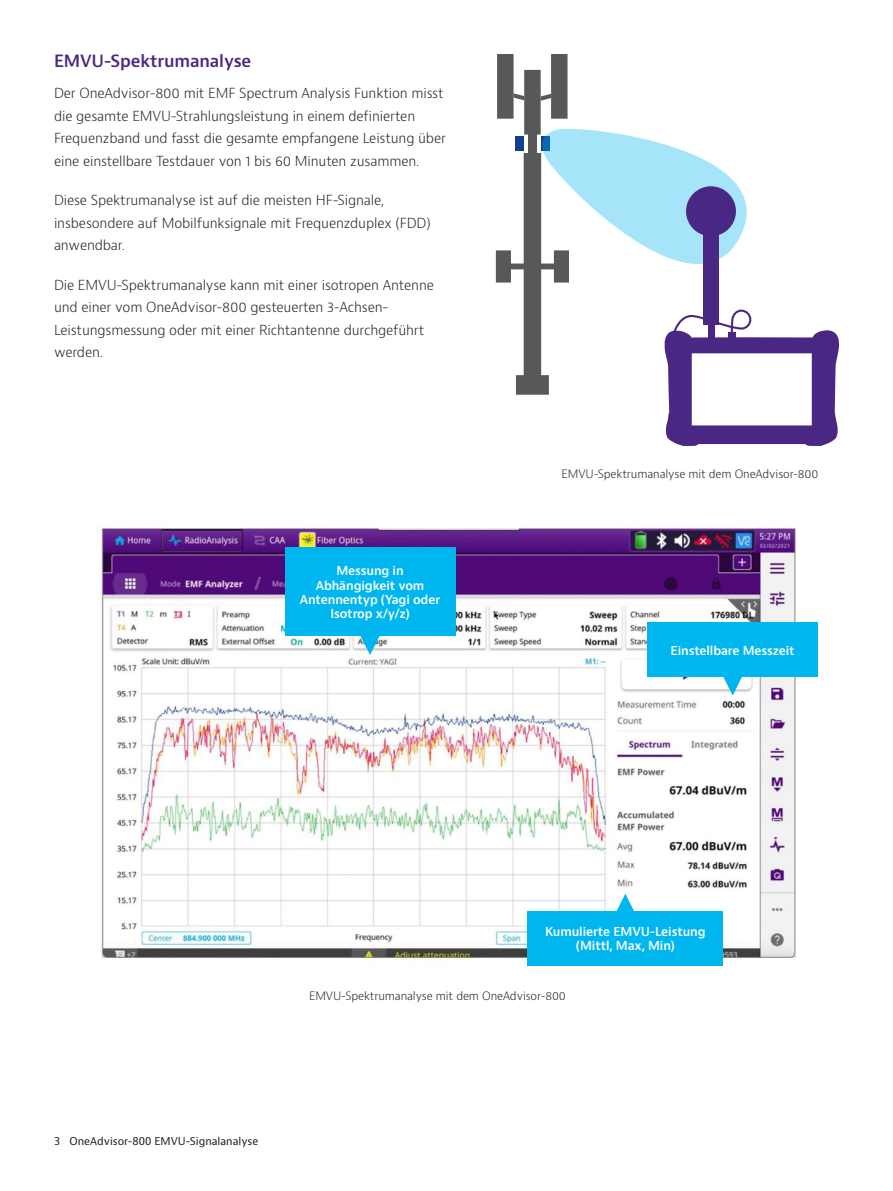
<style>
.page{position:relative;width:893px;height:1191px;background:#fff}
.page>*{position:absolute;margin:0;border:0;box-sizing:border-box;transform-origin:0 0}
.H2_Heading_Purple_12_16{font:600 16.5px "Bernino Sans";letter-spacing:-.01em;color:#4a2785}
.P_10_16{font:300 13.5px/22.5px "Bernino Sans";letter-spacing:-.01em;color:#231f20}
.P_10_16-2{font:600 12px/14.4px "Bernino Sans";letter-spacing:-.01em;color:#fff;text-align:center}
.P_10_16-3{font:300 11.25px "Bernino Sans";letter-spacing:-.01em;color:#231f20}
.t1{font:10.5px "Bernino Sans";color:#231f20}
</style>
<div class="page">
<svg style="left:496px;top:54px;width:343px;height:392px"></svg>
<img style="left:99px;top:523px;width:698px;height:440px">
<div style="left:285px;top:547px;width:170px;height:89px;background:#00b6ef"></div>
<svg style="left:360px;top:636px;width:20px;height:19px"></svg>
<div style="left:647px;top:622px;width:171px;height:54px;background:#00b6ef"></div>
<svg style="left:722px;top:676px;width:21px;height:19px"></svg>
<div style="left:528px;top:911px;width:195px;height:54px;background:#00b6ef"></div>
<svg style="left:615px;top:893px;width:20px;height:18px"></svg>
<p class="H2_Heading_Purple_12_16" style="left:54px;top:51px;width:199px">EMVU-Spektrumanalyse</p>
<p class="P_10_16" style="left:54px;top:82px;width:394px">Der OneAdvisor-800 mit EMF Spectrum Analysis Funktion misst die gesamte EMVU-Strahlungsleistung in einem definierten Frequenzband und fasst die gesamte empfangene Leistung über eine einstellbare Testdauer von 1 bis 60 Minuten zusammen.</p>
<p class="P_10_16" style="left:54px;top:189px;width:378px">Diese Spektrumanalyse ist auf die meisten HF-Signale, insbesondere auf Mobilfunksignale mit Frequenzduplex (FDD) anwendbar.</p>
<p class="P_10_16" style="left:54px;top:274px;width:381px">Die EMVU-Spektrumanalyse kann mit einer isotropen Antenne und einer vom OneAdvisor-800 gesteuerten 3-Achsen-Leistungsmessung oder mit einer Richtantenne durchgeführt werden.</p>
<p class="P_10_16-2" style="left:300px;top:564px;width:142px">Messung in<br>Abhängigkeit vom<br>Antennentyp (Yagi oder<br>Isotrop x/y/z)</p>
<p class="P_10_16-3" style="left:562px;top:466px;width:258px">EMVU-Spektrumanalyse mit dem OneAdvisor-800</p>
<p class="P_10_16-2" style="left:670px;top:643px;width:126px">Einstellbare Messzeit</p>
<p class="P_10_16-2" style="left:545px;top:924px;width:162px">Kumulierte EMVU-Leistung (Mittl, Max, Min)</p>
<p class="P_10_16-3" style="left:309px;top:988px;width:258px">EMVU-Spektrumanalyse mit dem OneAdvisor-800</p>
<p class="t1" style="left:54px;top:1134px;width:206px">3 OneAdvisor-800 EMVU-Signalanalyse</p>
</div>
